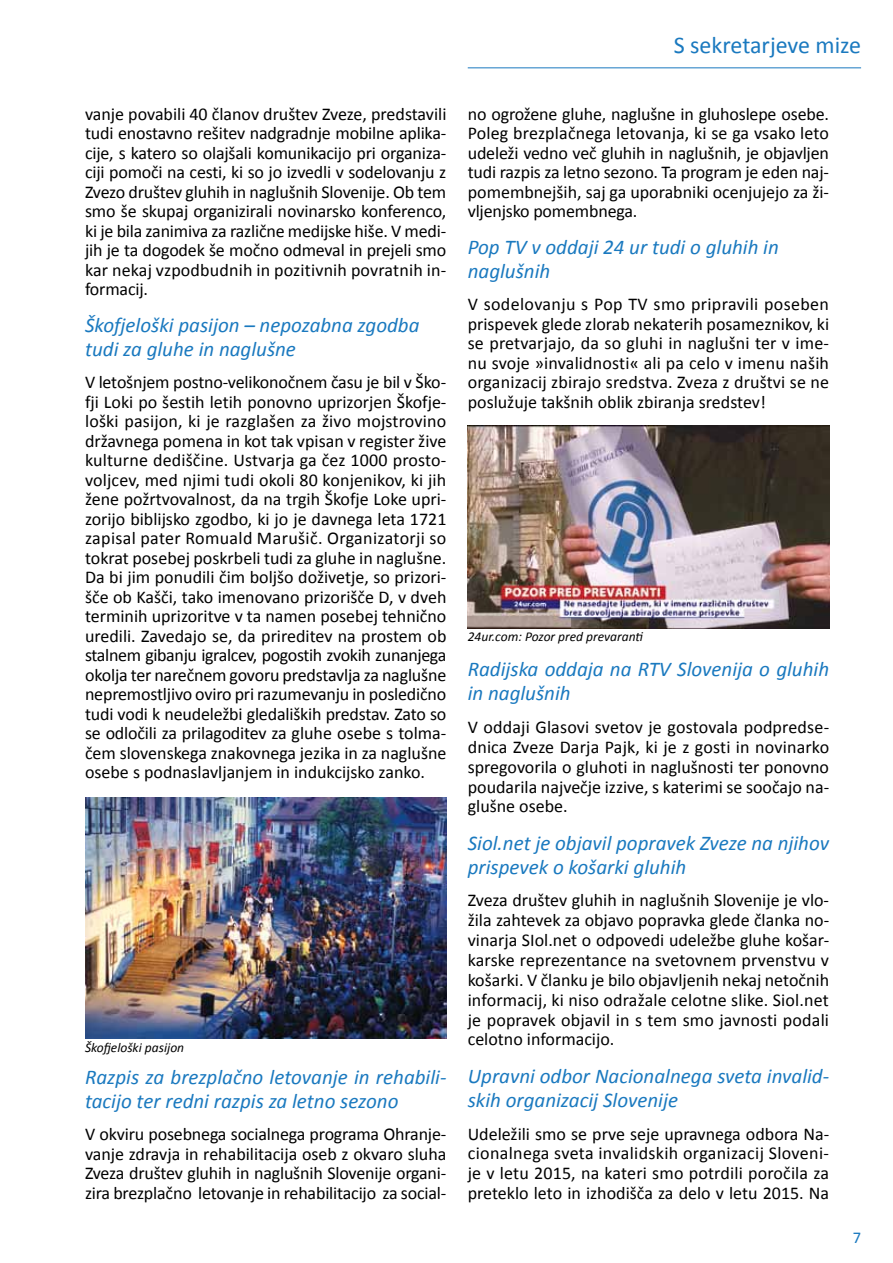
<style>
.page{position:relative;width:893px;height:1263px;background:#fff}
.page>*{position:absolute;margin:0;border:0;box-sizing:border-box;transform-origin:0 0}
.t1{font:24px "Calibri";color:#1a79bf}
.t2{font:italic 21px/24px "Calibri";color:#1a79bf}
.t3{font:18px/19.5px "Calibri";color:#000;text-align:justify}
.t4{font:16.5px "Calibri";color:#1a79bf}
.t5{font:italic 13.5px "Calibri";color:#000}
</style>
<div class="page">
<hr style="left:468px;top:68px;width:393px;height:1px;background:#1a79bf">
<img style="left:85px;top:797px;width:361px;height:241px">
<img style="left:468px;top:426px;width:361px;height:202px">
<p class="t3" style="left:85px;top:104px;width:363px">vanje povabili 40 članov društev Zveze, predstavili tudi enostavno rešitev nadgradnje mobilne aplika&shy;cije, s katero so olajšali komunikacijo pri organiza&shy;ciji pomoči na cesti, ki so jo izvedli v sodelovanju z Zvezo društev gluhih in naglušnih Slovenije. Ob tem smo še skupaj organizirali novinarsko konferenco, ki je bila zanimiva za različne medijske hiše. V medi&shy;jih je ta dogodek še močno odmeval in prejeli smo kar nekaj vzpodbudnih in pozitivnih povratnih in&shy;formacij.</p>
<p class="t2" style="left:85px;top:312px;width:336px">Škofjeloški pasijon – nepozabna zgodba tudi za gluhe in naglušne</p>
<p class="t3" style="left:85px;top:373px;width:363px">V letošnjem postno-velikonočnem času je bil v Ško&shy;fji Loki po šestih letih ponovno uprizorjen Škofje&shy;loški pasijon, ki je razglašen za živo mojstrovino državnega pomena in kot tak vpisan v register žive kulturne dediščine. Ustvarja ga čez 1000 prosto&shy;voljcev, med njimi tudi okoli 80 konjenikov, ki jih žene požrtvovalnost, da na trgih Škofje Loke upri&shy;zorijo biblijsko zgodbo, ki jo je davnega leta 1721 zapisal pater Romuald Marušič. Organizatorji so tokrat posebej poskrbeli tudi za gluhe in naglušne.<br>Da bi jim ponudili čim boljšo doživetje, so prizori&shy;šče ob Kašči, tako imenovano prizorišče D, v dveh terminih uprizoritve v ta namen posebej tehnično uredili. Zavedajo se, da prireditev na prostem ob stalnem gibanju igralcev, pogostih zvokih zunanjega okolja ter narečnem govoru predstavlja za naglušne nepremostljivo oviro pri razumevanju in posledično tudi vodi k neudeležbi gledaliških predstav. Zato so se odločili za prilagoditev za gluhe osebe s tolma&shy;čem slovenskega znakovnega jezika in za naglušne osebe s podnaslavljanjem in indukcijsko zanko.</p>
<p class="t5" style="left:85px;top:1038px;width:101px">Škofjeloški pasijon</p>
<p class="t2" style="left:85px;top:1064px;width:363px">Razpis za brezplačno letovanje in rehabili&shy;tacijo ter redni razpis za letno sezono</p>
<p class="t3" style="left:85px;top:1125px;width:363px">V okviru posebnega socialnega programa Ohranje&shy;vanje zdravja in rehabilitacija oseb z okvaro sluha Zveza društev gluhih in naglušnih Slovenije organi&shy;zira brezplačno letovanje in rehabilitacijo za social-</p>
<h1 class="t1" style="left:674px;top:30px;width:189px">S sekretarjeve mize</h1>
<p class="t3" style="left:468px;top:104px;width:363px">no ogrožene gluhe, naglušne in gluhoslepe osebe.<br>Poleg brezplačnega letovanja, ki se ga vsako leto udeleži vedno več gluhih in naglušnih, je objavljen tudi razpis za letno sezono. Ta program je eden naj&shy;pomembnejših, saj ga uporabniki ocenjujejo za ži&shy;vljenjsko pomembnega.</p>
<p class="t2" style="left:468px;top:234px;width:313px">Pop TV v oddaji 24 ur tudi o gluhih in naglušnih</p>
<p class="t3" style="left:468px;top:295px;width:363px">V sodelovanju s Pop TV smo pripravili poseben prispevek glede zlorab nekaterih posameznikov, ki se pretvarjajo, da so gluhi in naglušni ter v ime&shy;nu svoje »invalidnosti« ali pa celo v imenu naših organizacij zbirajo sredstva. Zveza z društvi se ne poslužuje takšnih oblik zbiranja sredstev!</p>
<p class="t5" style="left:468px;top:627px;width:177px">24ur.com: Pozor pred prevaranti</p>
<p class="t2" style="left:468px;top:656px;width:363px">Radijska oddaja na RTV Slovenija o gluhih in naglušnih</p>
<p class="t3" style="left:468px;top:717px;width:363px">V oddaji Glasovi svetov je gostovala podpredse&shy;dnica Zveze Darja Pajk, ki je z gosti in novinarko spregovorila o gluhoti in naglušnosti ter ponovno poudarila največje izzive, s katerimi se soočajo na&shy;glušne osebe.</p>
<p class="t2" style="left:468px;top:829px;width:363px">Siol.net je objavil popravek Zveze na njihov prispevek o košarki gluhih</p>
<p class="t3" style="left:468px;top:891px;width:363px">Zveza društev gluhih in naglušnih Slovenije je vlo&shy;žila zahtevek za objavo popravka glede članka no&shy;vinarja SIol.net o odpovedi udeležbe gluhe košar&shy;karske reprezentance na svetovnem prvenstvu v košarki. V članku je bilo objavljenih nekaj netočnih informacij, ki niso odražale celotne slike. Siol.net je popravek objavil in s tem smo javnosti podali celotno informacijo.</p>
<p class="t2" style="left:468px;top:1063px;width:363px">Upravni odbor Nacionalnega sveta invalid&shy;skih organizacij Slovenije</p>
<p class="t3" style="left:468px;top:1124px;width:363px">Udeležili smo se prve seje upravnega odbora Na&shy;cionalnega sveta invalidskih organizacij Sloveni&shy;je v letu 2015, na kateri smo potrdili poročila za preteklo leto in izhodišča za delo v letu 2015. Na</p>
<p class="t4" style="left:853px;top:1227px;width:10px">7</p>
</div>
